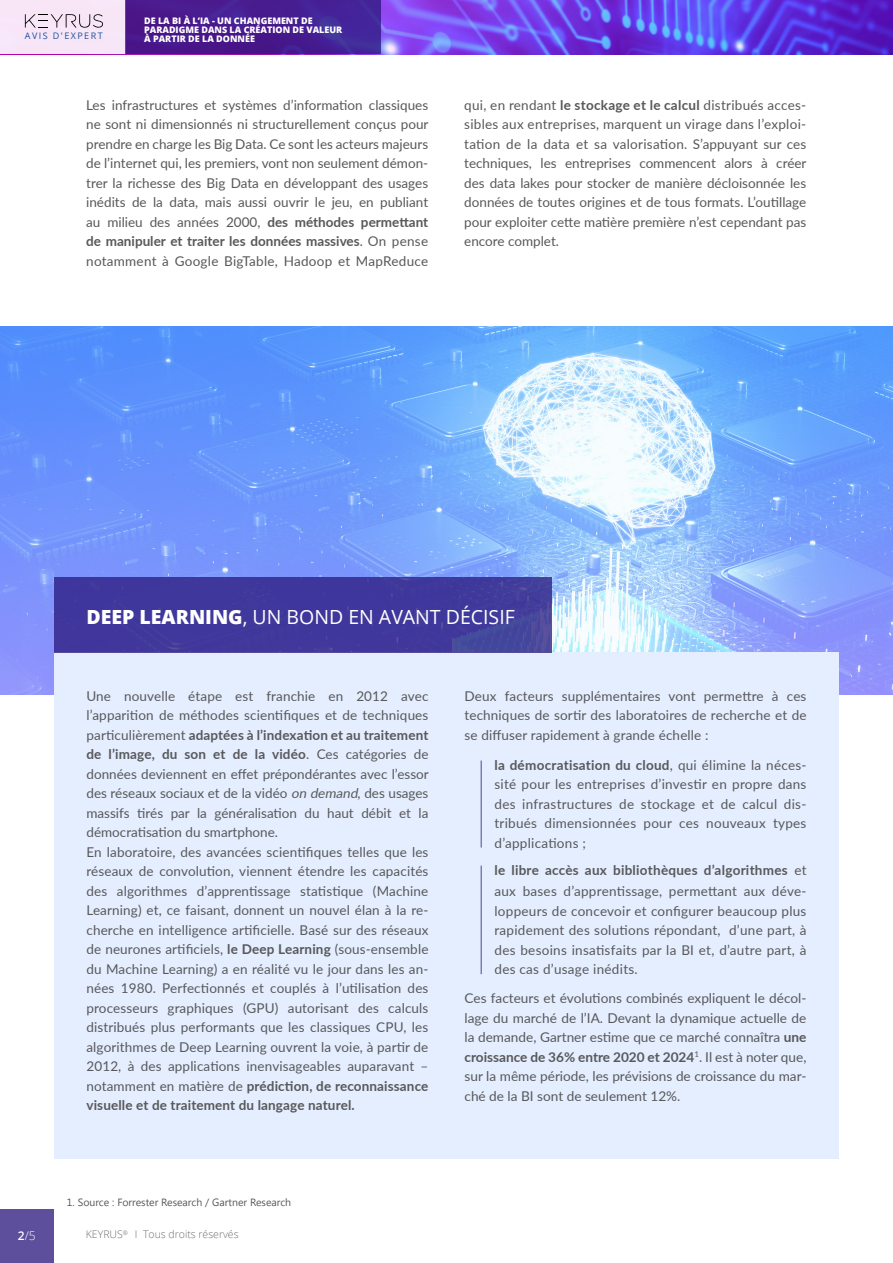
<style>
.page{position:relative;width:893px;height:1263px;background:#fff}
.page>*{position:absolute;margin:0;border:0;box-sizing:border-box;transform-origin:0 0}
.courant{font:19.5px "Open Sans";color:#fff}
.texte_courant{font:13.5px/19.5px "Lato";letter-spacing:.01em;color:#57585a;text-align:justify}
.t1{font:300 12px "Open Sans";color:#fff}
.texte_courant-2{font:10.5px "Segoe UI";color:#57585a}
.t2{font:300 10.5px "Open Sans";color:#6c6d70}
.courant-2{font:800 9px/9px "Open Sans";color:#fff}
.sources{font:9px "Open Sans";letter-spacing:.16em;color:#1c529e}
.s1{font-weight:700}
.s2{font-weight:800}
.s3{font-style:italic}
.s4{font-weight:600}
</style>
<div class="page">
<img style="left:381px;top:0;width:512px;height:54px">
<div style="left:0;top:0;width:126px;height:54px;background:#f7e6f6"></div>
<svg style="left:126px;top:0;width:255px;height:54px;background:#461c90"></svg>
<img style="left:0;top:326px;width:893px;height:368px">
<div style="left:54px;top:653px;width:785px;height:506px;background:#e5eeff"></div>
<svg style="left:54px;top:578px;width:497px;height:75px;background:#40399b"></svg>
<svg style="left:25px;top:14px;width:78px;height:14px"></svg>
<div style="left:0;top:1209px;width:54px;height:54px;background:#5d4f9b"></div>
<hr style="left:481px;top:760px;width:1px;height:87px;background:#2d2f7b">
<hr style="left:481px;top:865px;width:1px;height:109px;background:#2d2f7b">
<p class="sources" style="left:25px;top:30px;width:79px">AVIS D'EXPERT</p>
<p class="courant-2" style="left:144px;top:16px;width:200px">DE LA BI À L’IA - UN CHANGEMENT DE<br>PARADIGME DANS LA CRÉATION DE VALEUR<br>À PARTIR DE LA DONNÉE</p>
<p class="texte_courant" style="left:86px;top:95px;width:344px">Les infrastructures et systèmes d’information classiques ne sont ni dimensionnés ni structurellement conçus pour prendre en charge les Big Data. Ce sont les acteurs majeurs de l’internet qui, les premiers, vont non seulement démon&shy;trer la richesse des Big Data en développant des usages inédits de la data, mais aussi ouvrir le jeu, en publiant au milieu des années 2000, <span class="s1">des méthodes permettant de manipuler et traiter les données massives</span>. On pense notamment à Google BigTable, Hadoop et MapReduce</p>
<p class="texte_courant" style="left:464px;top:95px;width:344px">qui, en rendant <span class="s1">le stockage et le calcul</span> distribués acces&shy;sibles aux entreprises, marquent un virage dans l’exploi&shy;tation de la data et sa valorisation. S’appuyant sur ces techniques, les entreprises commencent alors à créer des data lakes pour stocker de manière décloisonnée les données de toutes origines et de tous formats. L’outillage pour exploiter cette matière première n’est cependant pas encore complet.</p>
<p class="courant" style="left:86px;top:604px;width:430px"><span class="s2">DEEP LEARNING</span>, UN BOND EN AVANT DÉCISIF</p>
<p class="texte_courant" style="left:86px;top:686px;width:344px">Une nouvelle étape est franchie en 2012 avec l’apparition de méthodes scientifiques et de techniques particulièrement <span class="s1">adaptées à l’indexation et au traitement de l’image, du son et de la vidéo</span>. Ces catégories de données deviennent en effet prépondérantes avec l’essor des réseaux sociaux et de la vidéo <span class="s3">on demand</span>, des usages massifs tirés par la généralisation du haut débit et la démocratisation du smartphone.</p>
<p class="texte_courant" style="left:86px;top:842px;width:343px">En laboratoire, des avancées scientifiques telles que les réseaux de convolution, viennent étendre les capacités des algorithmes d’apprentissage statistique (Machine Learning) et, ce faisant, donnent un nouvel élan à la re&shy;cherche en intelligence artificielle. Basé sur des réseaux de neurones artificiels, <span class="s1">le Deep Learning</span> (sous-ensemble du Machine Learning) a en réalité vu le jour dans les an&shy;nées 1980. Perfectionnés et couplés à l’utilisation des processeurs graphiques (GPU) autorisant des calculs distribués plus performants que les classiques CPU, les algorithmes de Deep Learning ouvrent la voie, à partir de 2012, à des applications inenvisageables auparavant – notamment en matière de <span class="s1">prédiction, de reconnaissance visuelle et de traitement du langage naturel.</span></p>
<p class="texte_courant-2" style="left:67px;top:1195px;width:226px">1. Source : Forrester Research / Gartner Research</p>
<p class="t1" style="left:18px;top:1228px;width:19px"><span class="s4">2</span>/5</p>
<p class="t2" style="left:135px;top:1227px;width:105px">I Tous droits réservés</p>
<p class="t2" style="left:86px;top:1227px;width:44px">KEYRUS<sup>®</sup></p>
<p class="texte_courant" style="left:464px;top:686px;width:343px">Deux facteurs supplémentaires vont permettre à ces techniques de sortir des laboratoires de recherche et de se diffuser rapidement à grande échelle :</p>
<p class="texte_courant" style="left:494px;top:755px;width:313px"><span class="s1">la démocratisation du cloud</span>, qui élimine la néces&shy;sité pour les entreprises d’investir en propre dans des infrastructures de stockage et de calcul dis&shy;tribués dimensionnées pour ces nouveaux types d’applications ;</p>
<p class="texte_courant" style="left:494px;top:859px;width:313px;line-height:21px"><span class="s1">le libre accès aux bibliothèques d’algorithmes</span> et aux bases d’apprentissage, permettant aux déve-</p>
<p class="texte_courant" style="left:494px;top:900px;width:313px">loppeurs de concevoir et configurer beaucoup plus rapidement des solutions répondant, d’une part, à des besoins insatisfaits par la BI et, d’autre part, à des cas d’usage inédits.</p>
<p class="texte_courant" style="left:464px;top:988px;width:344px">Ces facteurs et évolutions combinés expliquent le décol&shy;lage du marché de l’IA. Devant la dynamique actuelle de la demande, Gartner estime que ce marché connaîtra <span class="s1">une croissance de 36% entre 2020 et 2024</span><sup>1</sup>. Il est à noter que, sur la même période, les prévisions de croissance du mar&shy;ché de la BI sont de seulement 12%.</p>
</div>
